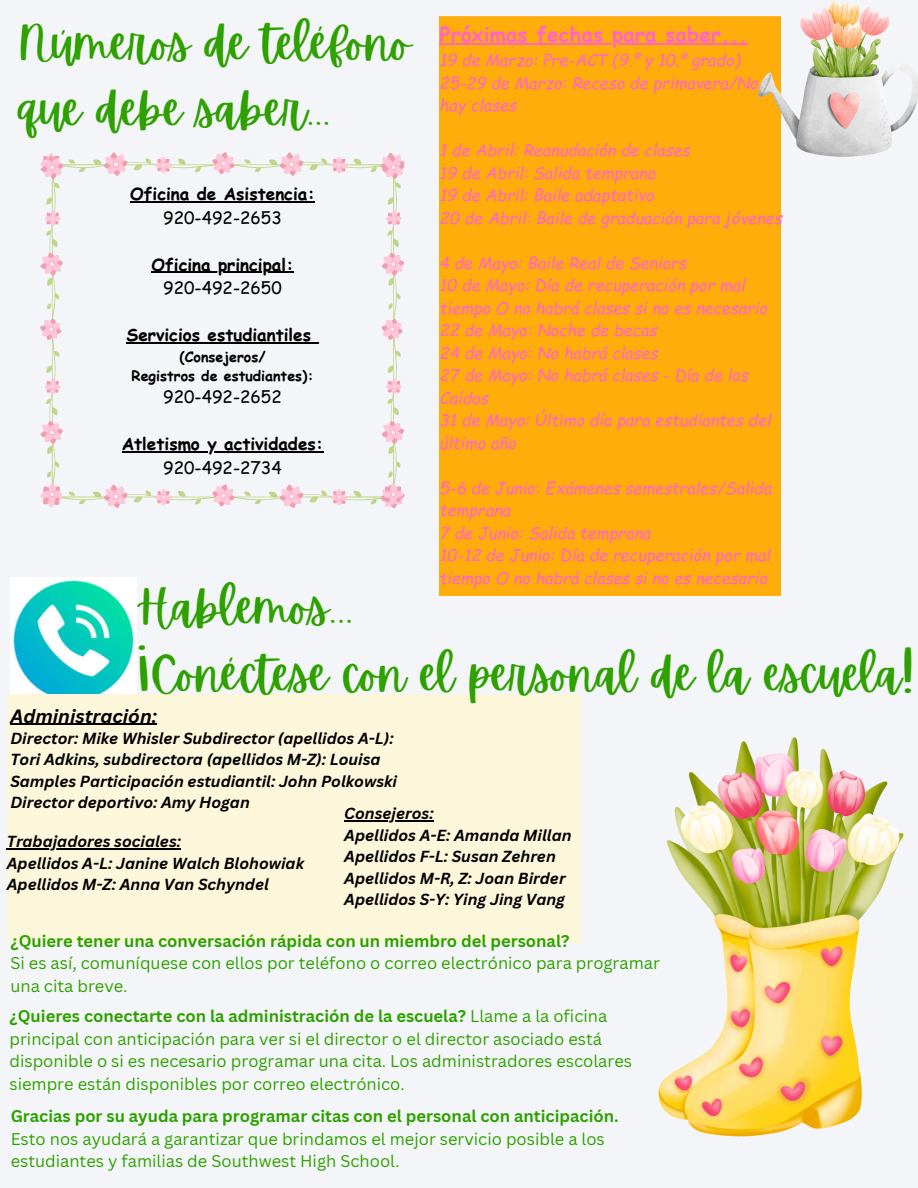
<style>
.page{position:relative;width:918px;height:1188px;background:#f4f5f8}
.page>*{position:absolute;margin:0;border:0;box-sizing:border-box;transform-origin:0 0}
.t1{font:47.7px/66.3px "Apricots";color:#2ea100}
.t2{font:700 20.85px "Comic Sans MS";color:#ff66c4}
.t3{font:italic 700 18.75px "Canva Sans";color:#000}
.t4{font:700 17.1px/23.5px "Comic Sans MS";color:#000;text-align:center}
.t5{font:17.1px "Comic Sans MS";color:#000}
.t6{font:16.5px/22.5px "Canva Sans";color:#2ea100}
.t7{font:italic 16.35px/22.5px "Comic Sans MS";color:#ff66c4}
.t8{font:italic 700 15.6px/21.3px "Canva Sans";color:#000}
.t9{font:700 14.25px "Comic Sans MS";color:#000}
.s1{font-weight:400}
.s2{font-weight:700}
</style>
<div class="page">
<div style="left:440px;top:16px;width:340px;height:580px;background:#ffad0b"></div>
<hr style="left:440px;top:44px;width:308px;height:1px;background:#ff66c4">
<img style="left:758px;top:0;width:160px;height:156px">
<img style="left:10px;top:578px;width:126px;height:116px">
<img style="left:658px;top:737px;width:245px;height:400px">
<div style="left:7px;top:694px;width:574px;height:248px;background:#fcf6db"></div>
<svg style="left:40px;top:152px;width:365px;height:357px"></svg>
<hr style="left:122px;top:451px;width:202px;height:2px;background:#000">
<hr style="left:10px;top:724px;width:147px;height:1px;background:#000">
<hr style="left:344px;top:821px;width:90px;height:1px;background:#000">
<hr style="left:7px;top:849px;width:174px;height:1px;background:#000">
<p class="t1" style="left:18px;top:11px;width:394px">Números de teléfono que debe saber...</p>
<h1 class="t2" style="left:440px;top:19px;width:310px">Próximas fechas para saber...</h1>
<h1 class="t7" style="left:440px;top:48px;width:320px">19 de Marzo: Pre-ACT (9.º y 10.º grado)<br>25-29 de Marzo: Receso de primavera/No hay clases</h1>
<p class="t7" style="left:440px;top:138px;width:344px">1 de Abril: Reanudación de clases<br>19 de Abril: Salida temprana<br>19 de Abril: Baile adaptativo<br>20 de Abril: Baile de graduación para jóvenes</p>
<h3 class="t7" style="left:440px;top:251px;width:333px">4 de Mayo: Baile Real de Seniors<br>10 de Mayo: Día de recuperación por mal tiempo O no habrá clases si no es necesario<br>22 de Mayo: Noche de becas<br>24 de Mayo: No habrá clases<br>27 de Mayo: No habrá clases - Día de los<br>Caídos<br>31 de Mayo: Último día para estudiantes del último año</h3>
<h3 class="t7" style="left:440px;top:476px;width:334px">5-6 de Junio: Exámenes semestrales/Salida temprana<br>7 de Junio: Salida temprana<br>10-12 de Junio: Día de recuperación por mal tiempo O no habrá clases si no es necesario</h3>
<p class="t4" style="left:130px;top:181px;width:186px">Oficina de Asistencia:<br><span class="s1">920-492-2653</span></p>
<p class="t4" style="left:152px;top:252px;width:143px">Oficina principal:<br><span class="s1">920-492-2650</span></p>
<h3 class="t4" style="left:127px;top:323px;width:186px">Servicios estudiantiles</h3>
<h3 class="t9" style="left:180px;top:346px;width:88px">(Consejeros/</h3>
<p class="t9" style="left:132px;top:365px;width:184px">Registros de estudiantes):</p>
<p class="t5" style="left:163px;top:384px;width:120px">920-492-2652</p>
<p class="t4" style="left:122px;top:432px;width:203px">Atletismo y actividades:<br><span class="s1">920-492-2734</span></p>
<h2 class="t1" style="left:137px;top:575px;width:779px">Hablemos...<br>¡Conéctese con el personal de la escuela!</h2>
<p class="t3" style="left:10px;top:703px;width:148px">Administración:</p>
<p class="t8" style="left:10px;top:727px;width:388px">Director: Mike Whisler Subdirector (apellidos A-L):<br>Tori Adkins, subdirectora (apellidos M-Z): Louisa Samples Participación estudiantil: John Polkowski Director deportivo: Amy Hogan</p>
<p class="t8" style="left:344px;top:803px;width:229px">Consejeros:<br>Apellidos A-E: Amanda Millan<br>Apellidos F-L: Susan Zehren<br>Apellidos M-R, Z: Joan Birder</p>
<h1 class="t8" style="left:344px;top:888px;width:222px">Apellidos S-Y: Ying Jing Vang</h1>
<h2 class="t8" style="left:7px;top:831px;width:299px">Trabajadores sociales:<br>Apellidos A-L: Janine Walch Blohowiak<br>Apellidos M-Z: Anna Van Schyndel</h2>
<h3 class="t6" style="left:10px;top:929px;width:651px"><span class="s2">¿Quiere tener una conversación rápida con un miembro del personal?<br></span>Si es así, comuníquese con ellos por teléfono o correo electrónico para programar una cita breve.</h3>
<p class="t6" style="left:9px;top:1004px;width:624px"><span class="s2">¿Quieres conectarte con la administración de la escuela?</span> Llame a la oficina principal con anticipación para ver si el director o el director asociado está disponible o si es necesario programar una cita. Los administradores escolares siempre están disponibles por correo electrónico.</p>
<p class="t6" style="left:11px;top:1105px;width:610px"><span class="s2">Gracias por su ayuda para programar citas con el personal con anticipación.<br></span>Esto nos ayudará a garantizar que brindamos el mejor servicio posible a los estudiantes y familias de Southwest High School.</p>
</div>
